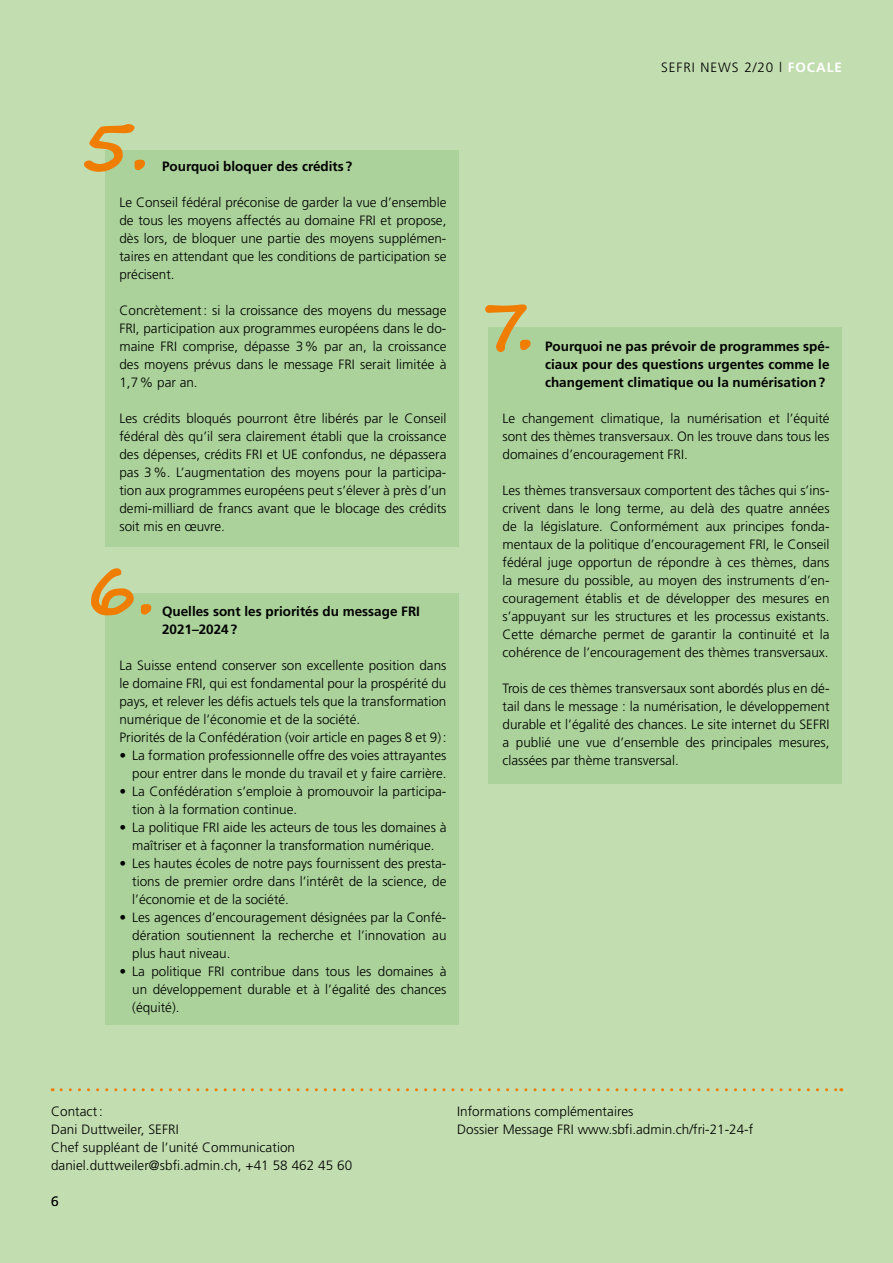
<style>
.page{position:relative;width:893px;height:1263px;background:#c2ddb0}
.page>*{position:absolute;margin:0;border:0;box-sizing:border-box;transform-origin:0 0}
.t1{font:700 72px "Segoe Script";color:#ef7d00}
.t2{font:300 13.5px/18px "Frutiger LT Std";color:#000;text-align:justify}
.t3{font:700 13.5px/18px "Frutiger LT Std";color:#000}
.t4{font:300 13.5px "Frutiger LT Std";letter-spacing:.07em;color:#000}
.s1{font-weight:700;color:#fff}
</style>
<div class="page">
<div style="left:105px;top:150px;width:354px;height:397px;background:#aad29a"></div>
<div style="left:105px;top:593px;width:354px;height:432px;background:#aad29a"></div>
<div style="left:488px;top:327px;width:354px;height:457px;background:#aad29a"></div>
<svg style="left:61px;top:1088px;width:781px;height:3px"></svg>
<p class="t1" style="left:80px;top:87px;width:71px">5.</p>
<p class="t3" style="left:162px;top:158px;width:192px">Pourquoi bloquer des crédits?</p>
<p class="t2" style="left:119px;top:194px;width:328px">Le Conseil fédéral préconise de garder la vue d’ensemble de tous les moyens affectés au domaine FRI et propose, dès lors, de bloquer une partie des moyens supplémen&shy;taires en attendant que les conditions de participation se précisent.</p>
<p class="t2" style="left:119px;top:302px;width:329px">Concrètement: si la croissance des moyens du message FRI, participation aux programmes européens dans le do&shy;maine FRI comprise, dépasse 3% par an, la croissance des moyens prévus dans le message FRI serait limitée à 1,7% par an.</p>
<p class="t2" style="left:119px;top:410px;width:328px">Les crédits bloqués pourront être libérés par le Conseil fédéral dès qu’il sera clairement établi que la croissance des dépenses, crédits FRI et UE confondus, ne dépassera pas 3%. L’augmentation des moyens pour la participa&shy;tion aux programmes européens peut s’élever à près d’un demi-milliard de francs avant que le blocage des crédits soit mis en œuvre.</p>
<p class="t1" style="left:86px;top:532px;width:71px">6.</p>
<p class="t3" style="left:162px;top:602px;width:260px">Quelles sont les priorités du message FRI<br>2021–2024?</p>
<p class="t2" style="left:119px;top:656px;width:328px;text-align:left">La Suisse entend conserver son excellente position dans le domaine FRI, qui est fondamental pour la prospérité du pays, et relever les défis actuels tels que la transformation numérique de l’économie et de la société.<br>Priorités de la Confédération (voir article en pages 8 et 9):</p>
<p class="t2" style="left:119px;top:746px;width:328px;text-align:right">• La formation professionnelle offre des voies attrayantes pour entrer dans le monde du travail et y faire carrière.</p>
<p class="t2" style="left:132px;top:782px;width:316px;text-indent:-13px">• La Confédération s’emploie à promouvoir la participa&shy;tion à la formation continue.</p>
<p class="t2" style="left:119px;top:818px;width:328px;text-align:center">• La politique FRI aide les acteurs de tous les domaines à maîtriser et à façonner la transformation numérique.</p>
<p class="t2" style="left:132px;top:854px;width:316px;text-indent:-13px">• Les hautes écoles de notre pays fournissent des presta&shy;tions de premier ordre dans l’intérêt de la science, de l’économie et de la société.</p>
<p class="t2" style="left:132px;top:908px;width:316px;text-indent:-13px">• Les agences d’encouragement désignées par la Confé&shy;dération soutiennent la recherche et l’innovation au plus haut niveau.</p>
<p class="t2" style="left:132px;top:962px;width:316px;text-indent:-13px">• La politique FRI contribue dans tous les domaines à un développement durable et à l’égalité des chances (équité).</p>
<p class="t4" style="left:661px;top:60px;width:182px">SEFRI NEWS 2/20 l <span class="s1">FOCALE</span></p>
<p class="t1" style="left:479px;top:267px;width:57px">7.</p>
<p class="t3" style="left:545px;top:337px;width:286px;text-align:justify">Pourquoi ne pas prévoir de programmes spé&shy;ciaux pour des questions urgentes comme le changement climatique ou la numérisation?</p>
<p class="t2" style="left:503px;top:409px;width:328px">Le changement climatique, la numérisation et l’équité sont des thèmes transversaux. On les trouve dans tous les domaines d’encouragement FRI.</p>
<p class="t2" style="left:503px;top:481px;width:328px">Les thèmes transversaux comportent des tâches qui s’ins&shy;crivent dans le long terme, au delà des quatre années de la législature. Conformément aux principes fonda&shy;mentaux de la politique d’encouragement FRI, le Conseil fédéral juge opportun de répondre à ces thèmes, dans la mesure du possible, au moyen des instruments d’en&shy;couragement établis et de développer des mesures en s’appuyant sur les structures et les processus existants.<br>Cette démarche permet de garantir la continuité et la cohérence de l’encouragement des thèmes transversaux.</p>
<p class="t2" style="left:503px;top:679px;width:328px">Trois de ces thèmes transversaux sont abordés plus en dé&shy;tail dans le message : la numérisation, le développement durable et l’égalité des chances. Le site internet du SEFRI a publié une vue d’ensemble des principales mesures, classées par thème transversal.</p>
<p class="t2" style="left:51px;top:1103px;width:303px;text-align:left">Contact:<br>Dani Duttweiler, SEFRI<br>Chef suppléant de l’unité Communication daniel.duttweiler@sbfi.admin.ch, +41 58 462 45 60</p>
<p class="t2" style="left:457px;top:1103px;width:298px">Informations complémentaires<br>Dossier Message FRI www.sbfi.admin.ch/fri-21-24-f</p>
<p class="t2" style="left:51px;top:1193px;width:9px">6</p>
</div>
